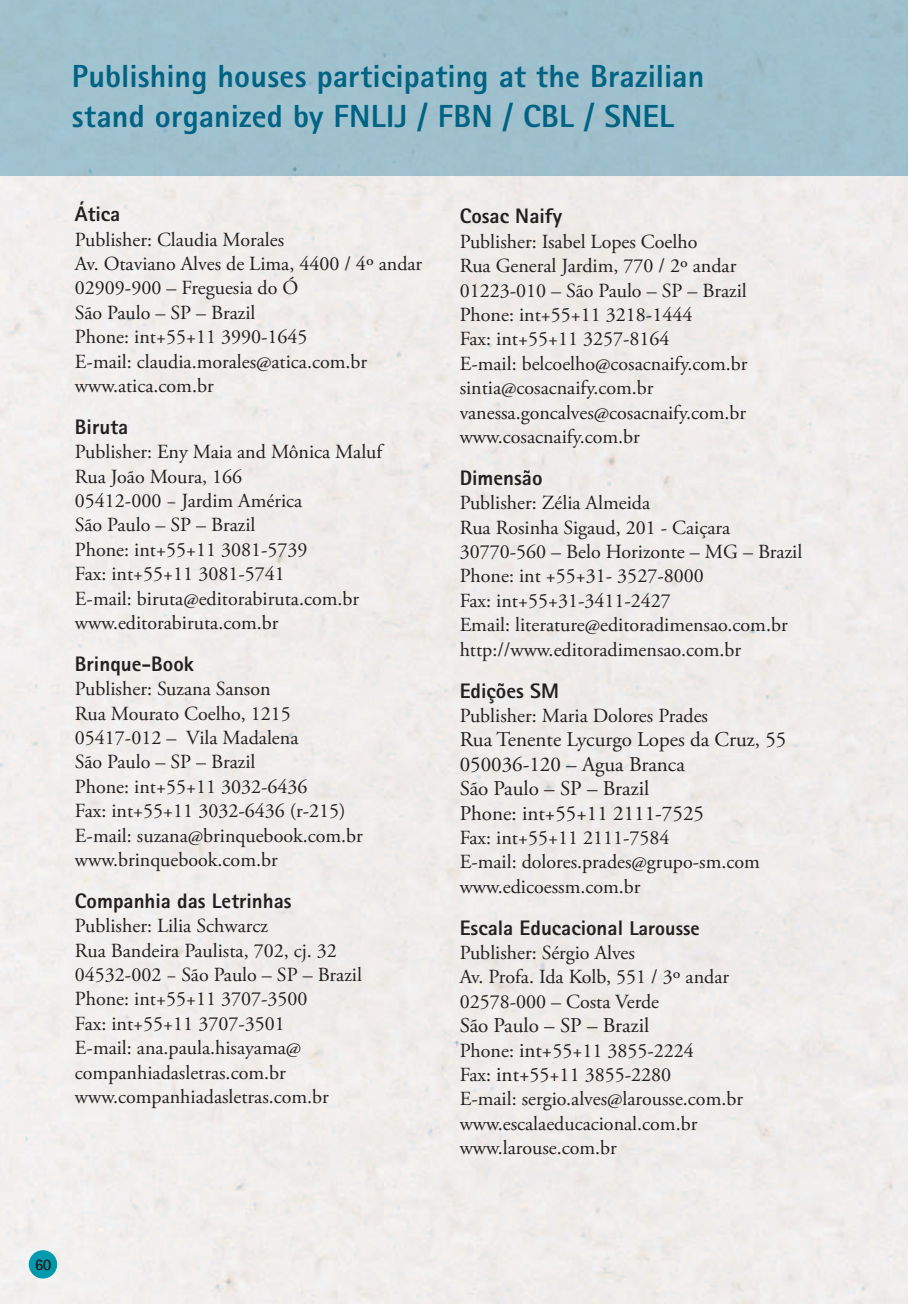
<style>
.page{position:relative;width:908px;height:1304px;background:#efedeb}
.page>*{position:absolute;margin:0;border:0;box-sizing:border-box;transform-origin:0 0}
.t1{font:800 32px/40px "Rotis Sans Serif";letter-spacing:.005em;color:#006384}
.t2{font:21px/24.4px "Adobe Garamond Pro";color:#231f20}
.t3{font:800 21px "Rotis Sans Serif";color:#231f20}
.t4{font:20px/24.4px "Adobe Garamond Pro";color:#231f20}
.t5{font:16px "Rotis Sans Serif";color:#231f20}
.s1{font-size:20px}
.s2{font-size:21px}
</style>
<div class="page">
<div style="left:0;top:0;width:907px;height:175px;background:#a0c1ce"></div>
<div style="left:29px;top:1250px;width:28px;height:28px;background:#0099ad;border-radius:50%"></div>
<h1 class="t1" style="left:72px;top:56px;width:633px">Publishing houses participating at the Brazilian stand organized by FNLIJ / FBN / CBL / SNEL</h1>
<p class="t3" style="left:75px;top:201px;width:47px">Ática</p>
<p class="t4" style="left:75px;top:228px;width:349px">Publisher: Claudia Morales<br>Av. Otaviano Alves de Lima, 4400 / 4º andar<br>02909-900 – Freguesia do Ó<br>São Paulo – SP – Brazil<br>Phone: int+55+11 3990-1645<br>E-mail: claudia.morales@atica.com.br www.atica.com.br</p>
<p class="t3" style="left:75px;top:413px;width:55px">Biruta</p>
<p class="t4" style="left:75px;top:440px;width:309px">Publisher: Eny Maia and Mônica Maluf<br>Rua João Moura, 166<br>05412-000 − Jardim América<br>São Paulo – SP – Brazil<br>Phone: int+55+11 3081-5739<br>Fax: int+55+11 3081-5741<br>E-mail: biruta@editorabiruta.com.br www.editorabiruta.com.br</p>
<p class="t3" style="left:75px;top:650px;width:121px">Brinque-Book</p>
<p class="t4" style="left:75px;top:677px;width:289px">Publisher: Suzana Sanson<br>Rua Mourato Coelho, 1215<br>05417-012 – Vila Madalena<br>São Paulo – SP – Brazil<br>Phone: int+55+11 3032-6436<br>Fax: int+55+11 3032-6436 (r-215)<br>E-mail: suzana@brinquebook.com.br www.brinquebook.com.br</p>
<p class="t3" style="left:75px;top:887px;width:218px">Companhia das Letrinhas</p>
<p class="t4" style="left:75px;top:914px;width:288px">Publisher: Lilia Schwarcz<br>Rua Bandeira Paulista, 702, cj. 32<br>04532-002 − São Paulo – SP – Brazil<br>Phone: int+55+11 3707-3500<br>Fax: int+55+11 3707-3501<br>E-mail: ana.paula.hisayama@ companhiadasletras.com.br www.companhiadasletras.com.br</p>
<p class="t3" style="left:459px;top:203px;width:104px">Cosac Naify</p>
<p class="t4" style="left:459px;top:230px;width:289px">Publisher: Isabel Lopes Coelho<br>Rua General Jardim, 770 / 2º andar<br>01223-010 – São Paulo – SP – Brazil<br>Phone: int+55+11 3218-1444<br>Fax: int+55+11 3257-8164<br>E-mail: belcoelho@cosacnaify.com.br sintia@cosacnaify.com.br vanessa.goncalves@cosacnaify.com.br www.cosacnaify.com.br</p>
<p class="t3" style="left:459px;top:464px;width:84px">Dimensão</p>
<p class="t4" style="left:459px;top:491px;width:344px">Publisher: Zélia Almeida<br>Rua Rosinha Sigaud, 201 - Caiçara 30770-560 – Belo Horizonte – MG – Brazil Phone: int +55+31- 3527-8000<br>Fax: int+55+31-3411-2427<br>Email: literature@editoradimensao.com.br http://www.editoradimensao.com.br</p>
<p class="t3" style="left:459px;top:677px;width:101px">Edições SM</p>
<p class="t4" style="left:459px;top:704px;width:250px">Publisher: Maria Dolores Prades</p>
<p class="t2" style="left:459px;top:728px;width:328px">Rua Tenente Lycurgo Lopes da Cruz, 55<br>050036-120 – Agua Branca<br>São Paulo – SP – Brazil<br>Phone: int+55+11 2111-7525</p>
<p class="t4" style="left:459px;top:826px;width:301px">Fax: int+55+11 2111-7584<br>E-mail: dolores.prades@grupo-sm.com www.edicoessm.com.br</p>
<p class="t3" style="left:459px;top:914px;width:241px">Escala Educacional <span class="s1">Larousse</span></p>
<p class="t4" style="left:459px;top:941px;width:271px">Publisher: Sérgio Alves<br>Av. Profa. Ida Kolb, 551 / 3º andar<br>02578-000 – Costa Verde</p>
<p class="t2" style="left:459px;top:1014px;width:191px">São Paulo – SP – Brazil</p>
<p class="t4" style="left:459px;top:1039px;width:285px">Phone: <span class="s2">int+</span>55+11 3855-2224<br>Fax: <span class="s2">int+</span>55+11 3855-2280<br>E-mail: sergio.alves@larousse.com.br www.escalaeducacional.com.br www.larouse.com.br</p>
<p class="t5" style="left:35px;top:1255px;width:17px">60</p>
</div>
